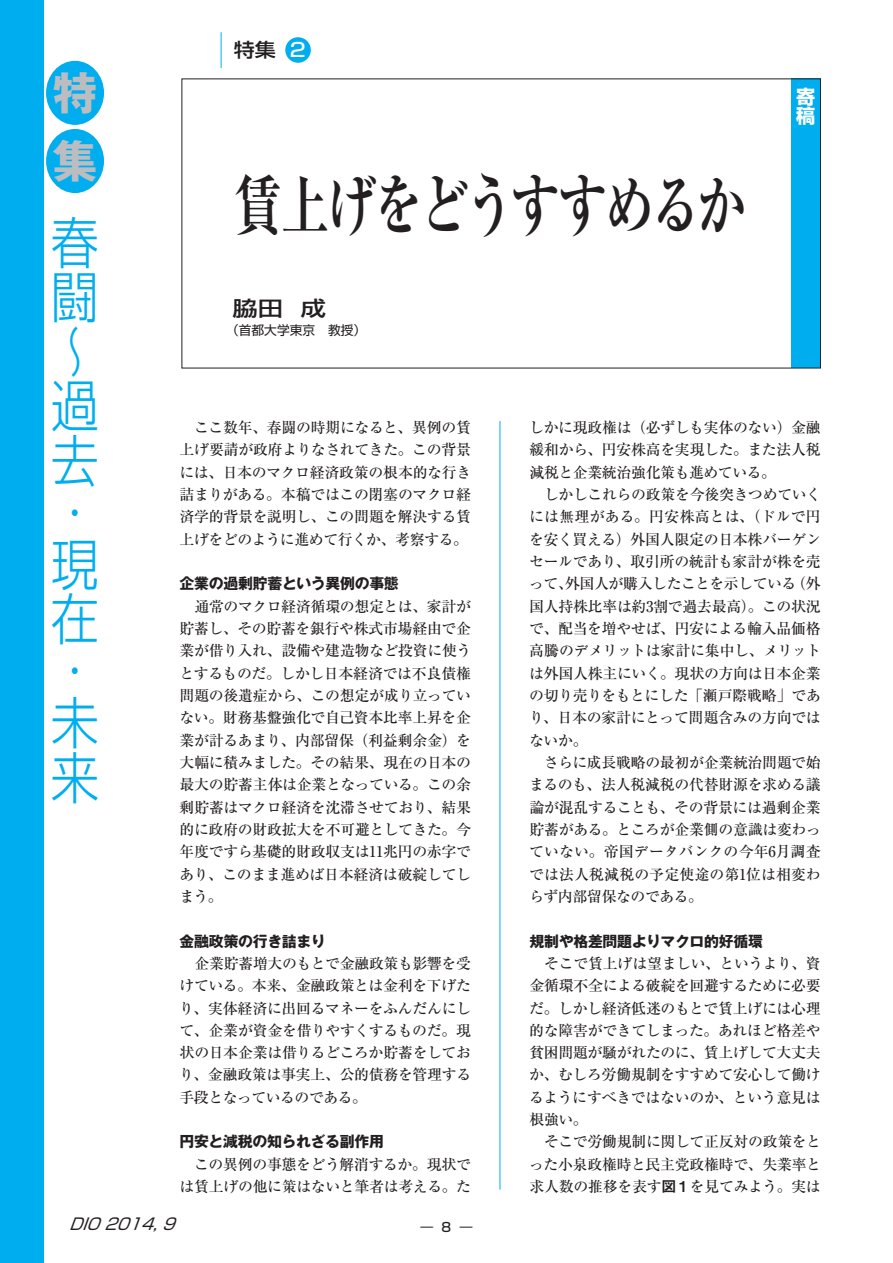
<style>
.page{position:relative;width:893px;height:1263px;background:#fff}
.page>*{position:absolute;margin:0;border:0;box-sizing:border-box;transform-origin:0 0}
.t1{font:700 65.85px "Ryumin Pro";letter-spacing:-.045em;color:#231f20;scale:.74 1}
.t2{font:300 55.95px/53.4px "Shin Go Pro";color:#00aeef;scale:.86 1}
.t3{font:700 44.85px/68.1px "Gothic MB101 Pro";color:#bcbdc0}
.t4{font:500 20.4px "Shin Go Pro";color:#231f20;scale:1.25 1}
.t5{font:500 19.2px "Shin Go Pro";color:#231f20;scale:1.1 1}
.t6{font:700 19.2px/19.2px "Shin Go Pro";color:#fff}
.t7{font:italic 15.9px "Shin Go Pro";color:#231f20}
.t8{font:500 14.85px/22.4px "Ryumin Pro";letter-spacing:-.02em;color:#231f20;text-align:justify}
.t9{font:700 14.85px "Gothic MB101 Pro";letter-spacing:-.02em;color:#231f20}
.t10{font:12.75px "Shin Go Pro";color:#231f20}
.t11{font:500 12.75px "Shin Go Pro";color:#231f20}
.s1{color:#fff}
.s2{font-family:"Midashi Go Pro MB31";font-weight:400}
</style>
<div class="page">
<div style="left:791px;top:79px;width:30px;height:289px;background:#00aeef"></div>
<div style="left:0;top:0;width:43px;height:1263px;background:#00aeef"></div>
<div style="left:46px;top:61px;width:58px;height:64px;background:#00aeef;border-radius:50%"></div>
<div style="left:46px;top:129px;width:58px;height:64px;background:#00aeef;border-radius:50%"></div>
<div style="left:285px;top:37px;width:26px;height:26px;background:#00aeef;border-radius:50%"></div>
<hr style="left:221px;top:32px;width:1px;height:36px;background:#00aeef">
<hr style="left:500px;top:421px;width:1px;height:768px;background:#00aeef">
<h3 class="t3" style="left:53px;top:53px;width:46px">特集</h3>
<h2 class="t2" style="left:51px;top:210px;width:56px">春闘〜過去・現在・未来</h2>
<p class="t5" style="left:234px;top:34px;width:67px">特集 <span class="s1">2</span></p>
<h1 class="t1" style="left:233px;top:153px;width:694px">賃上げをどうすすめるか</h1>
<h3 class="t4" style="left:232px;top:291px;width:76px">脇田 成</h3>
<p class="t10" style="left:226px;top:320px;width:142px">（首都大学東京　教授）</p>
<p class="t6" style="left:796px;top:85px;width:20px">寄稿</p>
<p class="t8" style="left:179px;top:415px;width:293px">　ここ数年、春闘の時期になると、異例の賃上げ要請が政府よりなされてきた。この背景には、日本のマクロ経済政策の根本的な行き詰まりがある。本稿ではこの閉塞のマクロ経済学的背景を説明し、この問題を解決する賃上げをどのように進めて行くか、考察する。</p>
<p class="t9" style="left:180px;top:571px;width:221px">企業の過剰貯蓄という異例の事態</p>
<p class="t8" style="left:179px;top:594px;width:293px">　通常のマクロ経済循環の想定とは、家計が貯蓄し、その貯蓄を銀行や株式市場経由で企業が借り入れ、設備や建造物など投資に使うとするものだ。しかし日本経済では不良債権問題の後遺症から、この想定が成り立っていない。財務基盤強化で自己資本比率上昇を企業が計るあまり、内部留保（利益剰余金）を大幅に積みました。その結果、現在の日本の最大の貯蓄主体は企業となっている。この余剰貯蓄はマクロ経済を沈滞させており、結果的に政府の財政拡大を不可避としてきた。今年度ですら基礎的財政収支は11兆円の赤字であり、このまま進めば日本経済は破綻してしまう。</p>
<p class="t9" style="left:180px;top:928px;width:148px">金融政策の行き詰まり</p>
<p class="t8" style="left:179px;top:951px;width:293px">　企業貯蓄増大のもとで金融政策も影響を受けている。本来、金融政策とは金利を下げたり、実体経済に出回るマネーをふんだんにして、企業が資金を借りやすくするものだ。現状の日本企業は借りるどころか貯蓄をしており、金融政策は事実上、公的債務を管理する手段となっているのである。</p>
<p class="t9" style="left:180px;top:1129px;width:206px">円安と減税の知られざる副作用</p>
<p class="t8" style="left:179px;top:1152px;width:293px">　この異例の事態をどう解消するか。現状では賃上げの他に策はないと筆者は考える。た</p>
<p class="t8" style="left:529px;top:415px;width:294px;text-align:left">しかに現政権は（必ずしも実体のない）金融緩和から、円安株高を実現した。また法人税減税と企業統治強化策も進めている。<br>　しかしこれらの政策を今後突きつめていくには無理がある。円安株高とは、（ドルで円を安く買える）外国人限定の日本株バーゲンセールであり、取引所の統計も家計が株を売って、外国人が購入したことを示している（外国人持株比率は約3割で過去最高）。この状況で、配当を増やせば、円安による輸入品価格高騰のデメリットは家計に集中し、メリットは外国人株主にいく。現状の方向は日本企業の切り売りをもとにした「瀬戸際戦略」であり、日本の家計にとって問題含みの方向ではないか。<br>　さらに成長戦略の最初が企業統治問題で始まるのも、法人税減税の代替財源を求める議論が混乱することも、その背景には過剰企業貯蓄がある。ところが企業側の意識は変わっていない。帝国データバンクの今年6月調査では法人税減税の予定使途の第1位は相変わらず内部留保なのである。</p>
<p class="t9" style="left:529px;top:928px;width:235px">規制や格差問題よりマクロ的好循環</p>
<p class="t8" style="left:529px;top:951px;width:293px;text-align:left">　そこで賃上げは望ましい、というより、資金循環不全による破綻を回避するために必要だ。しかし経済低迷のもとで賃上げには心理的な障害ができてしまった。あれほど格差や貧困問題が騒がれたのに、賃上げして大丈夫か、むしろ労働規制をすすめて安心して働けるようにすべきではないのか、という意見は根強い。<br>　そこで労働規制に関して正反対の政策をとった小泉政権時と民主党政権時で、失業率と求人数の推移を表す<span class="s2">図１</span>を見てみよう。実は</p>
<p class="t7" style="left:69px;top:1210px;width:115px">DIO2014,9</p>
<p class="t11" style="left:420px;top:1216px;width:54px">― 8 ―</p>
</div>
